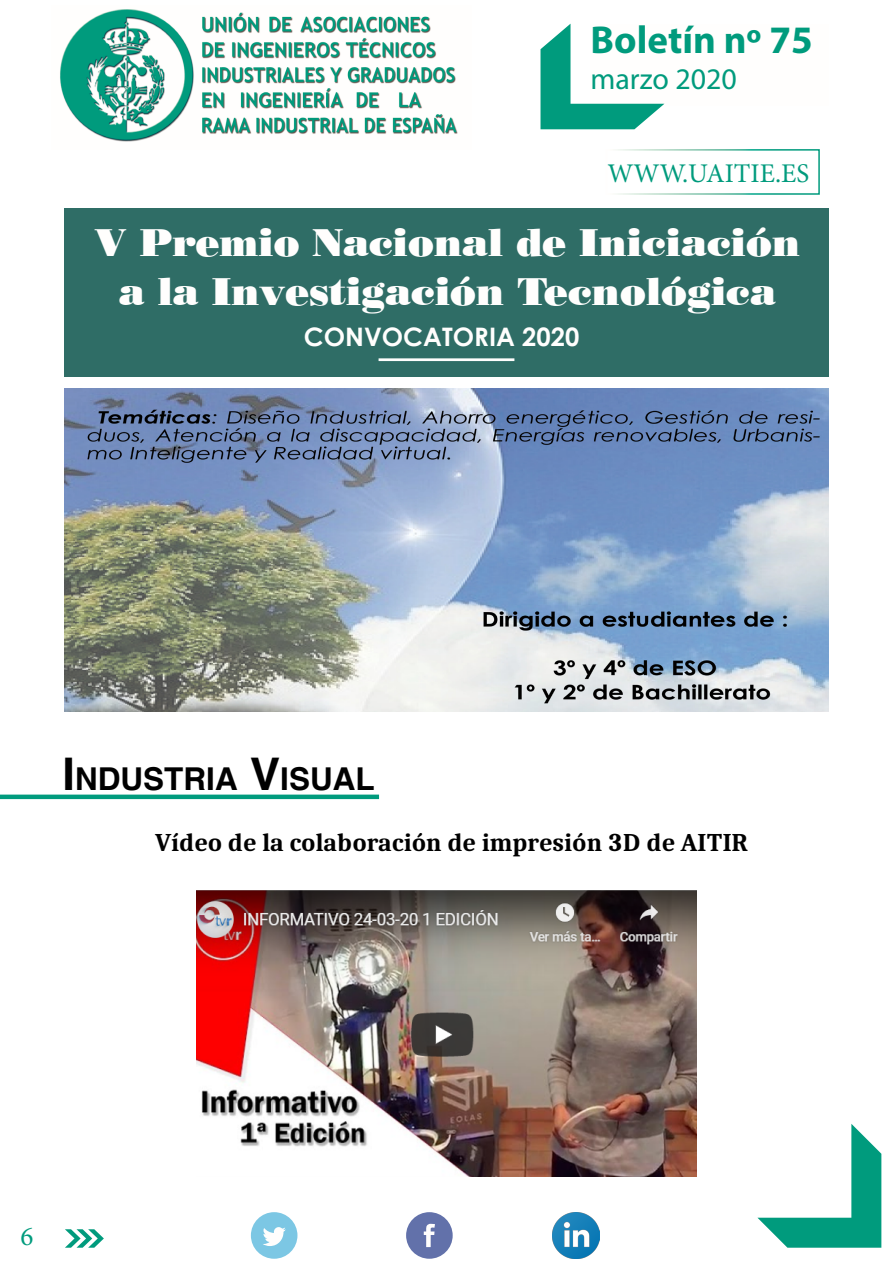
<style>
.page{position:relative;width:893px;height:1263px;background:#fff}
.page>*{position:absolute;margin:0;border:0;box-sizing:border-box;transform-origin:0 0}
.t1{font:39px/49.5px "Bodoni Poster";color:#fffefd;text-align:center}
.t2{font:700 39px "Myriad Pro";color:#009b7d}
.t3{font:700 31.5px "Helvetica";color:#000}
.t4{font:30px "Myriad Pro";color:#009b7d}
.t5{font:27px "Minion Pro";color:#009b7d}
.t6{font:700 25.5px "Caladea";color:#000}
.t7{font:700 25.5px "Century Gothic";color:#fffefd}
.s1{font-size:45px}
</style>
<div class="page">
<svg style="left:65px;top:1229px;width:39px;height:19px"></svg>
<div style="left:406px;top:1212px;width:47px;height:47px;background:#6271aa;border-radius:50%"></div>
<svg style="left:424px;top:1224px;width:11px;height:23px"></svg>
<div style="left:251px;top:1212px;width:46px;height:47px;background:#7cc7e4;border-radius:50%"></div>
<svg style="left:263px;top:1227px;width:23px;height:19px"></svg>
<img style="left:553px;top:1212px;width:46px;height:47px">
<svg style="left:757px;top:1124px;width:124px;height:124px"></svg>
<svg style="left:540px;top:24px;width:124px;height:105px"></svg>
<div style="left:606px;top:149px;width:214px;height:46px;border:2px solid #fff"></div>
<img style="left:60px;top:9px;width:398px;height:133px">
<img style="left:64px;top:388px;width:764px;height:323px">
<div style="left:64px;top:208px;width:765px;height:169px;background:#2f6d66"></div>
<hr style="left:379px;top:358px;width:135px;height:3px;background:#fffefd">
<div style="left:0;top:794px;width:379px;height:5px;background:#009b7d"></div>
<img style="left:197px;top:891px;width:499px;height:286px">
<p class="t2" style="left:590px;top:14px;width:224px">Boletín nº 75</p>
<p class="t4" style="left:590px;top:60px;width:148px">marzo 2020</p>
<p class="t5" style="left:607px;top:155px;width:204px">WWW.UAITIE.ES</p>
<p class="t1" style="left:95px;top:216px;width:707px">V Premio Nacional de Iniciación a la Investigación Tecnológica</p>
<p class="t7" style="left:304px;top:317px;width:277px">CONVOCATORIA 2020</p>
<p class="t3" style="left:63px;top:760px;width:314px"><span class="s1">I</span> NDUSTRIA <span class="s1">V</span>ISUAL</p>
<p class="t6" style="left:155px;top:827px;width:595px">Vídeo de la colaboración de impresión 3D de AITIR</p>
<p class="t5" style="left:21px;top:1218px;width:14px">6</p>
</div>
